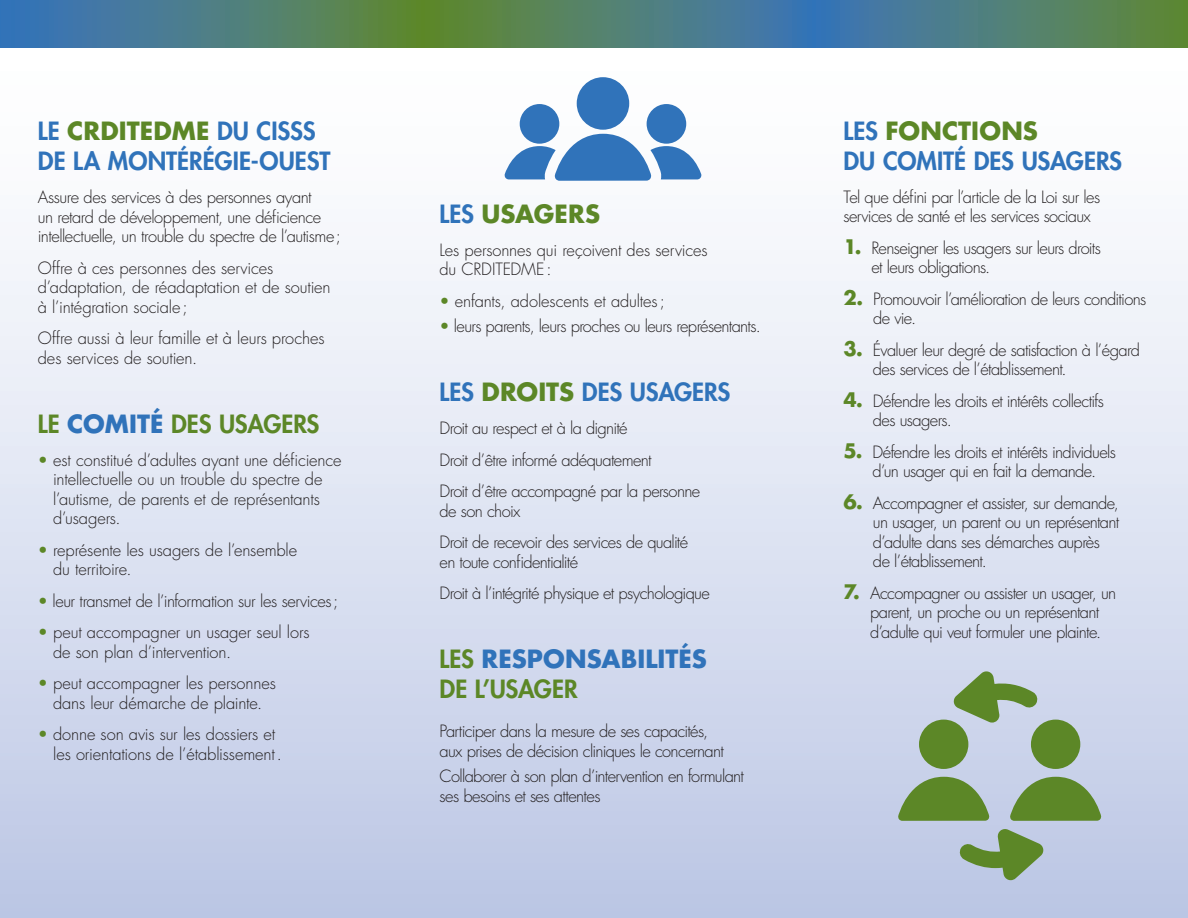
<style>
.page{position:relative;width:1188px;height:918px;background:#fff}
.page>*{position:absolute;margin:0;border:0;box-sizing:border-box;transform-origin:0 0}
.t1{font:800 24.45px/30px "Futura";color:#3073ba}
.t2{font:700 24.45px/30px "Futura";color:#3073ba}
.t3{font:800 24.45px "Futura";letter-spacing:-.01em;color:#5c8727}
.t4{font:700 24.45px "Futura";color:#5c8727}
.t5{font:300 16.5px/19.5px "Futura";letter-spacing:-.035em;color:#231f20}
.t6{font:300 16.5px/19.5px "Futura";letter-spacing:-.01em;color:#231f20}
.t7{font:300 16.5px/19.5px "Futura";letter-spacing:-.005em;color:#231f20;text-align:center}
.s1{font-weight:700;color:#5c8727}
.s2{font-weight:700;color:#3073ba}
.s3{color:#5c8727}
.s4{font-weight:800;color:#3073ba}
.s5{font-weight:800;color:#5c8727}
.s6{font-weight:700;font-size:19.5px;color:#5c8727}
</style>
<div class="page">
<div style="left:0;top:53px;width:1188px;height:865px;background:linear-gradient(to bottom,#fff,#bdc8e5)"></div>
<svg style="left:0;top:0;width:1188px;height:47px"></svg>
<svg style="left:504px;top:77px;width:197px;height:104px"></svg>
<svg style="left:898px;top:671px;width:203px;height:209px"></svg>
<p class="t1" style="left:38px;top:116px;width:294px">LE <span class="s1">CRDITEDME</span> DU CISSS<br>DE LA MONTÉRÉGIE-OUEST</p>
<p class="t5" style="left:38px;top:188px;width:305px">Assure des services à des personnes ayant<br>un retard de développement, une déficience intellectuelle, un trouble du spectre de l’autisme;</p>
<p class="t6" style="left:38px;top:259px;width:294px">Offre à ces personnes des services d’adaptation, de réadaptation et de soutien à l’intégration sociale;</p>
<p class="t6" style="left:38px;top:329px;width:288px">Offre aussi à leur famille et à leurs proches des services de soutien.</p>
<p class="t3" style="left:38px;top:408px;width:283px">LE <span class="s2">COMITÉ</span> DES USAGERS</p>
<p class="t6" style="left:53px;top:451px;width:290px;text-indent:-15px"><span class="s3">•</span> est constitué d’adultes ayant une déficience intellectuelle ou un trouble du spectre de l’autisme, de parents et de représentants d’usagers.</p>
<p class="t6" style="left:53px;top:541px;width:246px;text-indent:-15px"><span class="s3">•</span> représente les usagers de l’ensemble du territoire.</p>
<p class="t5" style="left:38px;top:592px;width:302px"><span class="s3">•</span> leur transmet de l’information sur les services;</p>
<p class="t6" style="left:53px;top:623px;width:258px;text-indent:-15px"><span class="s3">•</span> peut accompagner un usager seul lors de son plan d’intervention.</p>
<p class="t7" style="left:38px;top:674px;width:240px"><span class="s3">•</span> peut accompagner les personnes dans leur démarche de plainte.</p>
<p class="t6" style="left:53px;top:725px;width:230px;text-indent:-15px"><span class="s3">•</span> donne son avis sur les dossiers et les orientations de l’établissement.</p>
<p class="t4" style="left:440px;top:197px;width:162px"><span class="s4">LES</span> USAGERS</p>
<p class="t6" style="left:440px;top:240px;width:270px">Les personnes qui reçoivent des services du CRDITEDME:</p>
<p class="t6" style="left:440px;top:291px;width:227px"><span class="s3">•</span> enfants, adolescents et adultes;</p>
<p class="t5" style="left:440px;top:317px;width:323px"><span class="s3">•</span> leurs parents, leurs proches ou leurs représentants.</p>
<p class="t1" style="left:440px;top:377px;width:292px">LES <span class="s1">DROITS</span> DES USAGERS</p>
<p class="t5" style="left:440px;top:419px;width:190px">Droit au respect et à la dignité</p>
<p class="t5" style="left:440px;top:450px;width:214px">Droit d’être informé adéquatement</p>
<p class="t5" style="left:440px;top:482px;width:262px">Droit d’être accompagné par la personne de son choix</p>
<p class="t5" style="left:440px;top:533px;width:250px">Droit de recevoir des services de qualité en toute confidentialité</p>
<p class="t5" style="left:440px;top:584px;width:272px">Droit à l’intégrité physique et psychologique</p>
<p class="t2" style="left:440px;top:644px;width:269px"><span class="s5">LES</span> RESPONSABILITÉS<br><span class="s5">DE L’USAGER</span></p>
<p class="t5" style="left:440px;top:722px;width:286px">Participer dans la mesure de ses capacités, aux prises de décision cliniques le concernant</p>
<p class="t5" style="left:440px;top:767px;width:306px">Collaborer à son plan d’intervention en formulant ses besoins et ses attentes</p>
<p class="t1" style="left:843px;top:116px;width:280px">LES <span class="s1">FONCTIONS<br></span>DU COMITÉ DES USAGERS</p>
<p class="t5" style="left:843px;top:188px;width:258px">Tel que défini par l’article de la Loi sur les services de santé et les services sociaux</p>
<p class="t5" style="left:872px;top:239px;width:231px;text-indent:-28px"><span class="s6">1.</span> Renseigner les usagers sur leurs droits et leurs obligations.</p>
<p class="t5" style="left:873px;top:290px;width:275px;text-indent:-30px"><span class="s6">2.</span> Promouvoir l’amélioration de leurs conditions de vie.</p>
<p class="t5" style="left:873px;top:341px;width:269px;text-indent:-29px"><span class="s6">3.</span> Évaluer leur degré de satisfaction à l’égard des services de l’établissement.</p>
<p class="t5" style="left:873px;top:392px;width:233px;text-indent:-29px"><span class="s6">4.</span> Défendre les droits et intérêts collectifs des usagers.</p>
<p class="t5" style="left:843px;top:443px;width:274px;text-align:center"><span class="s6">5.</span> Défendre les droits et intérêts individuels d’un usager qui en fait la demande.</p>
<p class="t5" style="left:873px;top:494px;width:248px;text-indent:-30px"><span class="s6">6.</span> Accompagner et assister, sur demande, un usager, un parent ou un représentant d’adulte dans ses démarches auprès de l’établissement.</p>
<p class="t5" style="left:870px;top:584px;width:248px;text-indent:-27px"><span class="s6">7.</span> Accompagner ou assister un usager, un parent, un proche ou un représentant d’adulte qui veut formuler une plainte.</p>
</div>
